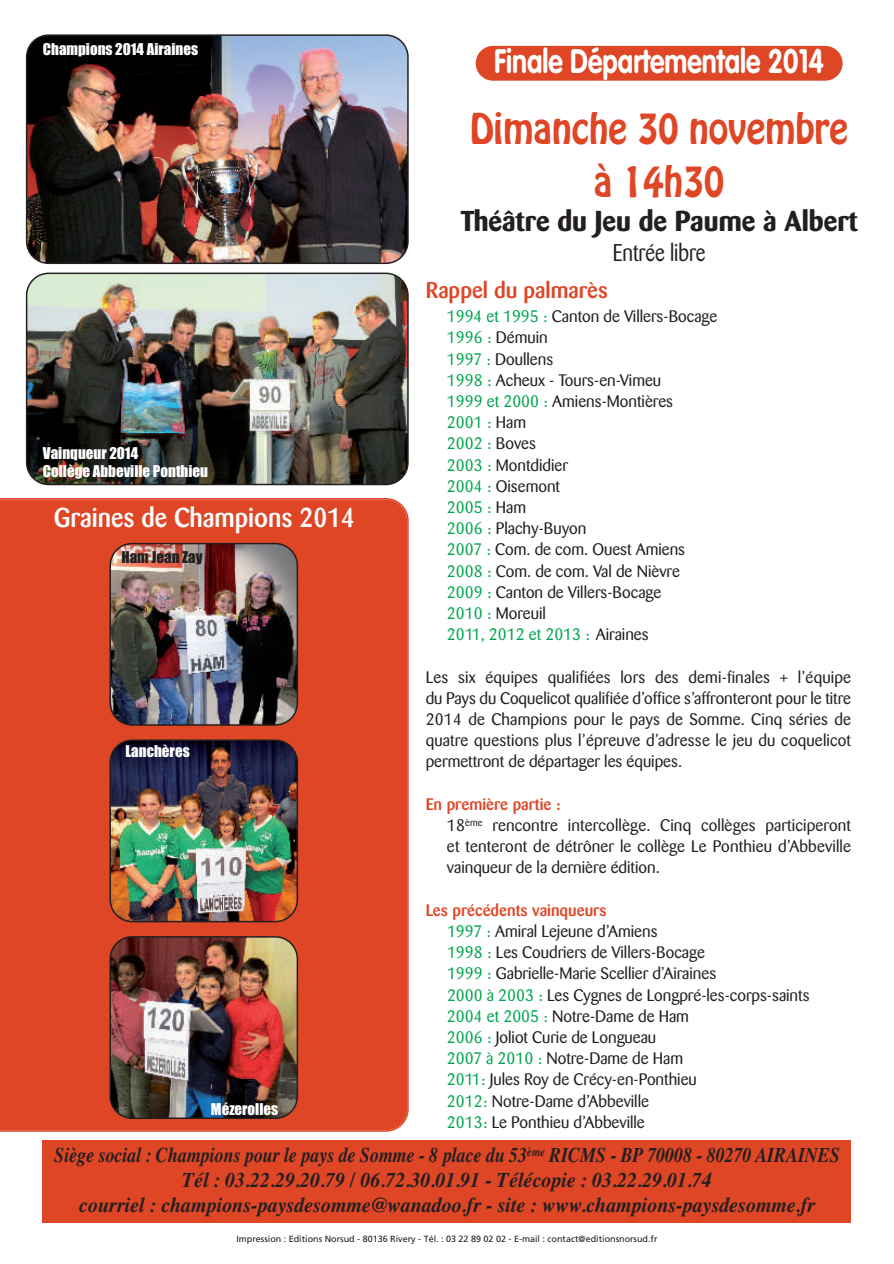
<style>
.page{position:relative;width:894px;height:1264px;background:#fff}
.page>*{position:absolute;margin:0;border:0;box-sizing:border-box;transform-origin:0 0}
.t1{font:37.5px/52.9px "Hobo Std";color:#de4626;text-align:center;scale:.95 1}
.t2{font:700 33.6px "VAG Rounded";color:#fff;scale:.8 1}
.t3{font:700 28.5px "Barmeno";color:#231f20}
.t4{font:500 27px "Barmeno";color:#fff;scale:.95 1}
.t5{font:24px "Barmeno";color:#231f20;scale:.85 1}
.t6{font:500 22.5px "Barmeno";color:#de4626}
.t7{font:italic 700 21px/25.2px "Times";color:#231f20;text-align:center;scale:.85 1}
.t8{font:16.5px/21.1px "Barmeno";color:#231f20}
.t9{font:15px/18px "Impact";color:#fff}
.t10{font:15px "Impact";color:#231f20}
.t11{font:9px "Frutiger";color:#231f20}
.s1{color:#00a54f}
.s2{font-weight:500;color:#de4626}
</style>
<div class="page">
<img style="left:0;top:34px;width:851px;height:1189px">
<p class="t9" style="left:43px;top:41px;width:157px">Champions 2014 Airaines</p>
<p class="t9" style="left:43px;top:445px;width:167px">Vainqueur 2014<br>Collège Abbeville Ponthieu</p>
<h3 class="t4" style="left:54px;top:506px;width:318px">Graines de Champions 2014</h3>
<p class="t10" style="left:121px;top:549px;width:83px">Ham Jean Zay</p>
<p class="t9" style="left:126px;top:742px;width:66px">Lanchères</p>
<p class="t9" style="left:211px;top:1100px;width:69px">Mézerolles</p>
<h2 class="t2" style="left:494px;top:47px;width:413px">Finale Départementale 2014</h2>
<h1 class="t1" style="left:470px;top:105px;width:399px">Dimanche 30 novembre à 14h30</h1>
<h3 class="t3" style="left:460px;top:206px;width:398px">Théâtre du Jeu de Paume à Albert</h3>
<h3 class="t5" style="left:612px;top:243px;width:111px">Entrée libre</h3>
<h3 class="t6" style="left:426px;top:281px;width:184px">Rappel du palmarès</h3>
<p class="t8" style="left:447px;top:307px;width:272px"><span class="s1">1994 et 1995 :</span> Canton de Villers-Bocage<br><span class="s1">1996 :</span> Démuin<br><span class="s1">1997 :</span> Doullens<br><span class="s1">1998 :</span> Acheux - Tours-en-Vimeu<br><span class="s1">1999 et 2000 :</span> Amiens-Montières<br><span class="s1">2001 :</span> Ham<br><span class="s1">2002 :</span> Boves<br><span class="s1">2003 :</span> Montdidier<br><span class="s1">2004 :</span> Oisemont<br><span class="s1">2005 :</span> Ham<br><span class="s1">2006 :</span> Plachy-Buyon<br><span class="s1">2007 :</span> Com. de com. Ouest Amiens<br><span class="s1">2008 :</span> Com. de com. Val de Nièvre<br><span class="s1">2009 :</span> Canton de Villers-Bocage<br><span class="s1">2010 :</span> Moreuil<br><span class="s1">2011, 2012 et 2013 :</span> Airaines</p>
<p class="t8" style="left:426px;top:667px;width:427px;text-align:justify">Les six équipes qualifiées lors des demi-finales + l’équipe du Pays du Coquelicot qualifiée d’office s’affronteront pour le titre 2014 de Champions pour le pays de Somme. Cinq séries de quatre questions plus l’épreuve d’adresse le jeu du coquelicot permettront de départager les équipes.</p>
<p class="t8" style="left:447px;top:795px;width:405px;text-indent:-21px"><span class="s2">En première partie :<br></span>18<sup>ème</sup> rencontre intercollège. Cinq collèges participeront et tenteront de détrôner le collège Le Ponthieu d’Abbeville vainqueur de la dernière édition.</p>
<p class="t8" style="left:447px;top:901px;width:364px;text-indent:-21px"><span class="s2">Les précédents vainqueurs<br></span><span class="s1">1997 :</span> Amiral Lejeune d’Amiens<br><span class="s1">1998 :</span> Les Coudriers de Villers-Bocage<br><span class="s1">1999 :</span> Gabrielle-Marie Scellier d’Airaines<br><span class="s1">2000 à 2003 :</span> Les Cygnes de Longpré-les-corps-saints <span class="s1">2004 et 2005 :</span> Notre-Dame de Ham<br><span class="s1">2006 :</span> Joliot Curie de Longueau<br><span class="s1">2007 à 2010 :</span> Notre-Dame de Ham<br><span class="s1">2011:</span> Jules Roy de Crécy-en-Ponthieu<br><span class="s1">2012:</span> Notre-Dame d’Abbeville<br><span class="s1">2013:</span> Le Ponthieu d’Abbeville</p>
<p class="t7" style="left:54px;top:1141px;width:925px">Siège social : Champions pour le pays de Somme - 8 place du 53<sup>ème</sup> RICMS - BP 70008 - 80270 AIRAINES<br>Tél : 03.22.29.20.79 / 06.72.30.01.91 - Télécopie : 03.22.29.01.74<br>courriel : champions-paysdesomme@wanadoo.fr - site : www.champions-paysdesomme.fr</p>
<p class="t11" style="left:236px;top:1235px;width:423px">Impression : Editions Norsud - 80136 Rivery - Tél. : 03 22 89 02 02 - E-mail : contact@editionsnorsud.fr</p>
</div>
